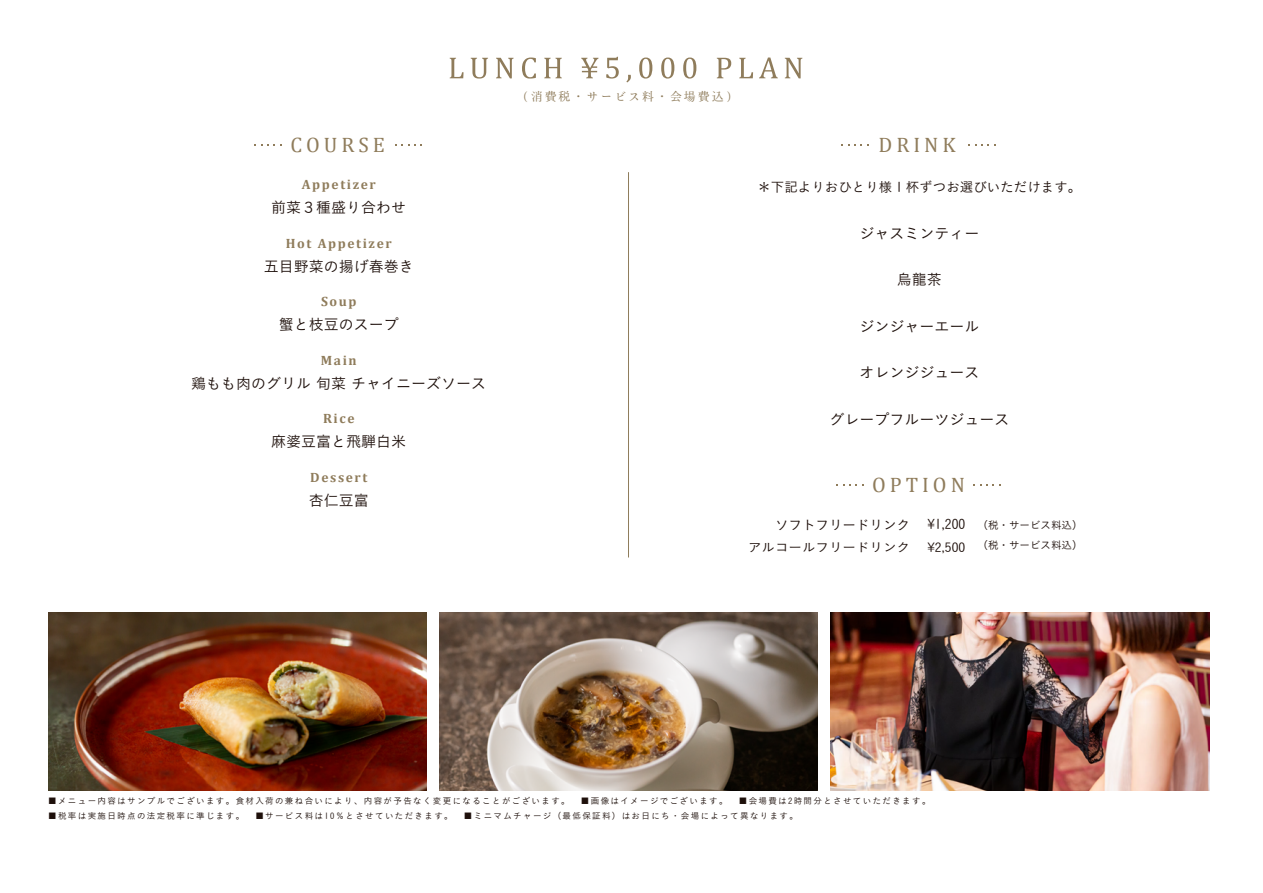
<style>
.page{position:relative;width:1263px;height:893px;background:#fff}
.page>*{position:absolute;margin:0;border:0;box-sizing:border-box;transform-origin:0 0}
.t1{font:21px "Cambria";letter-spacing:.19em;color:#8f7c5b}
.t2{font:15px "Koburina Go Std W3";color:#1e100b}
.t3{font:700 13.5px "Cambria";letter-spacing:.12em;color:#8f7c5b}
.t4{font:13.5px "Koburina Go Std W3";color:#1e100b}
.t5{font:12.6px "Koburina Go Std W3";color:#1e100b;scale:1.07 1}
.t6{font:12px "OT NIS SMS3 N";letter-spacing:.16em;color:#8f7c5b}
.t7{font:10.5px "Koburina Go Std W3";color:#1e100b}
.t8{font:8.55px "Koburina Go Std W3";letter-spacing:.16em;color:#1e100b}
.s1{font-size:13.5px}
.s2{font-size:12.6px}
</style>
<div class="page">
<hr style="left:628px;top:172px;width:1px;height:385px;background:#8f7c5b">
<svg style="left:450px;top:58px;width:13px;height:20px"></svg>
<svg style="left:471px;top:58px;width:17px;height:21px"></svg>
<svg style="left:496px;top:58px;width:18px;height:20px"></svg>
<svg style="left:522px;top:58px;width:14px;height:21px"></svg>
<svg style="left:544px;top:58px;width:18px;height:20px"></svg>
<svg style="left:581px;top:58px;width:17px;height:20px"></svg>
<svg style="left:606px;top:57px;width:13px;height:22px"></svg>
<svg style="left:626px;top:75px;width:5px;height:7px"></svg>
<svg style="left:639px;top:58px;width:13px;height:21px"></svg>
<svg style="left:661px;top:58px;width:13px;height:21px"></svg>
<svg style="left:683px;top:58px;width:13px;height:21px"></svg>
<svg style="left:717px;top:58px;width:14px;height:20px"></svg>
<svg style="left:739px;top:58px;width:14px;height:20px"></svg>
<svg style="left:759px;top:58px;width:19px;height:20px"></svg>
<svg style="left:785px;top:58px;width:17px;height:20px"></svg>
<img style="left:439px;top:612px;width:379px;height:179px">
<img style="left:48px;top:612px;width:379px;height:179px">
<img style="left:831px;top:612px;width:378px;height:179px">
<h1 class="t1" style="left:290px;top:133px;width:96px">COURSE</h1>
<h3 class="t3" style="left:302px;top:175px;width:76px">Appetizer</h3>
<h2 class="t2" style="left:271px;top:196px;width:136px">前菜３種盛り合わせ</h2>
<h3 class="t3" style="left:286px;top:233px;width:107px">Hot Appetizer</h3>
<h2 class="t2" style="left:264px;top:255px;width:151px">五目野菜の揚げ春巻き</h2>
<h3 class="t3" style="left:321px;top:292px;width:37px">Soup</h3>
<h2 class="t2" style="left:279px;top:313px;width:121px">蟹と枝豆のスープ</h2>
<h3 class="t3" style="left:321px;top:350px;width:37px">Main</h3>
<h2 class="t2" style="left:191px;top:372px;width:296px">鶏もも肉のグリル 旬菜 チャイニーズソース</h2>
<h3 class="t3" style="left:323px;top:409px;width:33px">Rice</h3>
<h2 class="t2" style="left:271px;top:430px;width:136px">麻婆豆富と飛騨白米</h2>
<h3 class="t3" style="left:310px;top:467px;width:59px">Dessert</h3>
<h2 class="t2" style="left:309px;top:489px;width:61px">杏仁豆富</h2>
<h3 class="t6" style="left:517px;top:91px;width:222px">（消費税・サービス料・会場費込）</h3>
<h1 class="t1" style="left:878px;top:133px;width:79px">DRINK</h1>
<h3 class="t4" style="left:757px;top:177px;width:325px">＊下記よりおひとり様１杯ずつお選びいただけます。</h3>
<h2 class="t2" style="left:859px;top:222px;width:121px">ジャスミンティー</h2>
<h2 class="t2" style="left:897px;top:268px;width:46px">烏龍茶</h2>
<h2 class="t2" style="left:859px;top:315px;width:121px">ジンジャーエール</h2>
<h2 class="t2" style="left:859px;top:361px;width:121px">オレンジジュース</h2>
<h2 class="t2" style="left:829px;top:408px;width:181px">グレープフルーツジュース</h2>
<h1 class="t1" style="left:872px;top:473px;width:94px">OPTION</h1>
<h3 class="t4" style="left:775px;top:514px;width:136px">ソフトフリードリンク</h3>
<p class="t7" style="left:927px;top:517px;width:157px"><span class="s1">¥1,200</span> （税・サービス料込）</p>
<h3 class="t5" style="left:748px;top:538px;width:153px">アルコールフリードリンク</h3>
<p class="t7" style="left:927px;top:538px;width:157px"><span class="s2">¥2,500</span> （税・サービス料込）</p>
<p class="t8" style="left:48px;top:794px;width:894px">■メニュー内容はサンプルでございます。食材入荷の兼ね合いにより、内容が予告なく変更になることがございます。　■画像はイメージでございます。　■会場費は2時間分とさせていただきます。　</p>
<p class="t8" style="left:48px;top:809px;width:751px">■税率は実施日時点の法定税率に準じます。　■サービス料は10％とさせていただきます。　■ミニマムチャージ（最低保証料）はお日にち・会場によって異なります。</p>
</div>
